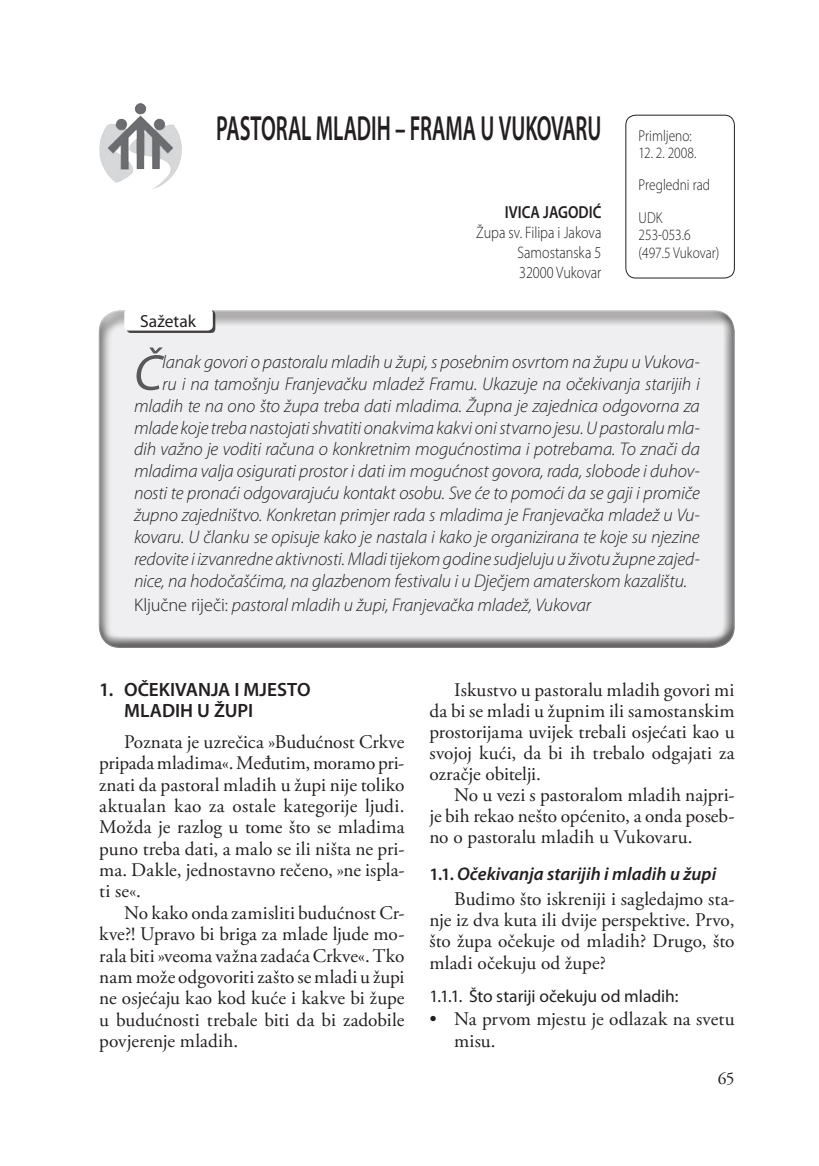
<style>
.page{position:relative;width:819px;height:1166px;background:#fff}
.page>*{position:absolute;margin:0;border:0;box-sizing:border-box;transform-origin:0 0}
.t1{font:italic 50.75px "Myriad Pro";color:#57585a}
.t2{font:600 35px "Myriad Pro";letter-spacing:-.005em;color:#231f20;scale:.6 1}
.t3{font:19.25px/21.3px "Adobe Garamond Pro";letter-spacing:.005em;color:#231f20;text-align:justify}
.t4{font:600 19.25px/21.3px "Myriad Pro";color:#231f20}
.t5{font:italic 300 18.38px "Myriad Pro";letter-spacing:-.01em;color:#231f20}
.t6{font:italic 600 18.38px "Myriad Pro";color:#231f20}
.t7{font:17.5px "Myriad Pro";color:#231f20}
.t8{font:600 17.5px "Myriad Pro";color:#231f20;scale:.85 1}
.t9{font:17.5px "Adobe Garamond Pro";color:#231f20}
.t10{font:300 16.62px/20.1px "Myriad Pro";color:#231f20;text-align:justify;scale:.85 1}
.t11{font:300 15.75px/32.4px "Myriad Pro";color:#231f20;scale:.85 1}
.s1{font-style:normal}
.s2{font-style:normal;font-size:17.5px}
</style>
<div class="page">
<div style="left:97px;top:306px;width:638px;height:329px;background:#fff;opacity:.75"></div>
<div style="left:97px;top:315px;width:638px;height:334px;background:#231f20;opacity:.75"></div>
<div style="left:127px;top:310px;width:88px;height:23px;background:#231f20;opacity:.83"></div>
<div style="left:124px;top:308px;width:89px;height:22px;background:#fff;border-radius:5px"></div>
<img style="left:99px;top:103px;width:47px;height:80px">
<div style="left:625px;top:115px;width:109px;height:163px;border:1px solid #231f20;border-radius:10px"></div>
<h2 class="t2" style="left:216px;top:106px;width:643px">PASTORAL MLADIH – FRAMA U VUKOVARU</h2>
<p class="t7" style="left:140px;top:310px;width:57px">Sažetak</p>
<p class="t8" style="left:505px;top:201px;width:115px">IVICA JAGODIĆ</p>
<p class="t10" style="left:517px;top:222px;width:100px;text-indent:-41px">Župa sv. Filipa i Jakova Samostanska 5<br>32000 Vukovar</p>
<p class="t11" style="left:638px;top:119px;width:64px">Primljeno:</p>
<p class="t11" style="left:638px;top:136px;width:86px">12. 2. 2008.<br>Pregledni rad<br>UDK</p>
<p class="t11" style="left:638px;top:226px;width:97px;line-height:17.5px">253-053.6 (497.5 Vukovar)</p>
<h1 class="t1" style="left:134px;top:341px;width:30px">Č</h1>
<p class="t5" style="left:162px;top:351px;width:539px">lanak govori o pastoralu mladih u župi, s posebnim osvrtom na župu u Vukova-</p>
<p class="t5" style="left:162px;top:373px;width:539px">ru i na tamošnju Franjevačku mladež Framu. Ukazuje na očekivanja starijih i</p>
<p class="t5" style="left:134px;top:394px;width:567px">mladih te na ono što župa treba dati mladima. Župna je zajednica odgovorna za</p>
<p class="t5" style="left:134px;top:416px;width:567px">mlade koje treba nastojati shvatiti onakvima kakvi oni stvarno jesu. U pastoralu mla-</p>
<p class="t5" style="left:134px;top:438px;width:567px">dih važno je voditi računa o konkretnim mogućnostima i potrebama. To znači da</p>
<p class="t5" style="left:134px;top:460px;width:567px">mladima valja osigurati prostor i dati im mogućnost govora, rada, slobode i duhov-</p>
<p class="t5" style="left:134px;top:482px;width:567px">nosti te pronaći odgovarajuću kontakt osobu. Sve će to pomoći da se gaji i promiče</p>
<p class="t5" style="left:134px;top:504px;width:567px">župno zajedništvo. Konkretan primjer rada s mladima je Franjevačka mladež u Vu-</p>
<p class="t5" style="left:134px;top:526px;width:567px">kovaru. U članku se opisuje kako je nastala i kako je organizirana te koje su njezine</p>
<p class="t5" style="left:134px;top:547px;width:567px">redovite i izvanredne aktivnosti. Mladi tijekom godine sudjeluju u životu župne zajed-</p>
<p class="t5" style="left:134px;top:569px;width:554px">nice, na hodočašćima, na glazbenom festivalu i u Dječjem amaterskom kazalištu.</p>
<p class="t5" style="left:134px;top:594px;width:458px"><span class="s1">Ključne riječi:</span> pastoral mladih u župi, Franjevačka mladež, Vukovar</p>
<p class="t4" style="left:124px;top:678px;width:188px;text-indent:-25px">1. OČEKIVANJA I MJESTO<br>MLADIH U ŽUPI</p>
<p class="t3" style="left:99px;top:732px;width:307px;text-indent:25px">Poznata je uzrečica »Budućnost Crkve pripada mladima«. Međutim, moramo pri&shy;znati da pastoral mladih u župi nije toliko aktualan kao za ostale kategorije ljudi.<br>Možda je razlog u tome što se mladima puno treba dati, a malo se ili ništa ne pri&shy;ma. Dakle, jednostavno rečeno, »ne ispla&shy;ti se«.</p>
<p class="t3" style="left:99px;top:903px;width:307px;text-indent:25px">No kako onda zamisliti budućnost Cr&shy;kve?! Upravo bi briga za mlade ljude mo&shy;rala biti »veoma važna zadaća Crkve«. Tko nam može odgovoriti zašto se mladi u župi ne osjećaju kao kod kuće i kakve bi župe u budućnosti trebale biti da bi zadobile povjerenje mladih.</p>
<p class="t3" style="left:429px;top:680px;width:307px;text-indent:25px">Iskustvo u pastoralu mladih govori mi da bi se mladi u župnim ili samostanskim prostorijama uvijek trebali osjećati kao u svojoj kući, da bi ih trebalo odgajati za ozračje obitelji.</p>
<p class="t3" style="left:429px;top:784px;width:307px;text-indent:25px">No u vezi s pastoralom mladih najpri&shy;je bih rekao nešto općenito, a onda poseb&shy;no o pastoralu mladih u Vukovaru.</p>
<p class="t6" style="left:429px;top:862px;width:288px"><span class="s2">1.1.</span> Očekivanja starijih i mladih u župi</p>
<p class="t3" style="left:429px;top:889px;width:307px;text-indent:25px">Budimo što iskreniji i sagledajmo sta&shy;nje iz dva kuta ili dvije perspektive. Prvo, što župa očekuje od mladih? Drugo, što mladi očekuju od župe?</p>
<p class="t7" style="left:429px;top:985px;width:250px">1.1.1. Što stariji očekuju od mladih:</p>
<p class="t3" style="left:454px;top:1009px;width:282px;text-indent:-25px">• Na prvom mjestu je odlazak na svetu misu.</p>
<p class="t9" style="left:717px;top:1068px;width:18px">65</p>
</div>
